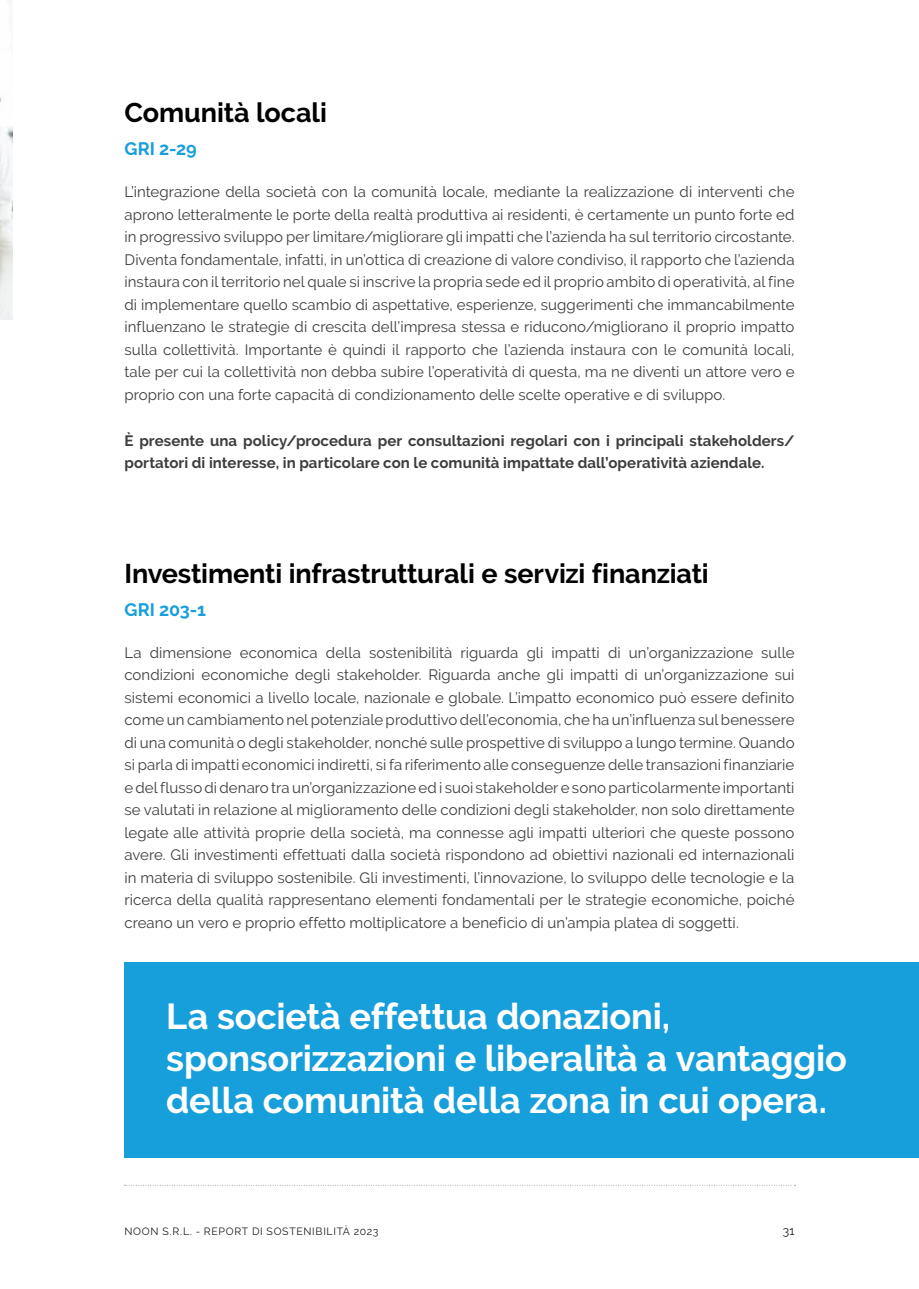
<style>
.page{position:relative;width:919px;height:1289px;background:#fff}
.page>*{position:absolute;margin:0;border:0;box-sizing:border-box;transform-origin:0 0}
.t1{font:700 36px/42px "Raleway";letter-spacing:-.005em;color:#fff}
.t2{font:700 27px "Raleway";letter-spacing:-.005em;color:#000}
.t3{font:700 18px "Raleway";color:#179fdb}
.t4{font:15px/22.5px "Raleway";letter-spacing:.005em;color:#3d3d3c;text-align:justify}
.t5{font:700 15px/22.5px "Raleway";letter-spacing:.005em;color:#3d3d3c}
.t6{font:12px "Raleway";color:#1d1d1b}
.t7{font:10.5px "Raleway";letter-spacing:.07em;color:#1d1d1b}
</style>
<div class="page">
<img style="left:0;top:0;width:13px;height:320px">
<div style="left:124px;top:961px;width:794px;height:196px;background:#179fdb"></div>
<h2 class="t2" style="left:124px;top:97px;width:204px">Comunità locali</h2>
<p class="t3" style="left:124px;top:138px;width:74px">GRI 2-29</p>
<p class="t4" style="left:124px;top:181px;width:671px">L’integrazione della società con la comunità locale, mediante la realizzazione di interventi che aprono letteralmente le porte della realtà produttiva ai residenti, è certamente un punto forte ed in progressivo sviluppo per limitare/migliorare gli impatti che l’azienda ha sul territorio circostante.<br>Diventa fondamentale, infatti, in un’ottica di creazione di valore condiviso, il rapporto che l’azienda instaura con il territorio nel quale si inscrive la propria sede ed il proprio ambito di operatività, al fine di implementare quello scambio di aspettative, esperienze, suggerimenti che immancabilmente influenzano le strategie di crescita dell’impresa stessa e riducono/migliorano il proprio impatto sulla collettività. Importante è quindi il rapporto che l’azienda instaura con le comunità locali, tale per cui la collettività non debba subire l’operatività di questa, ma ne diventi un attore vero e proprio con una forte capacità di condizionamento delle scelte operative e di sviluppo.</p>
<p class="t5" style="left:124px;top:429px;width:671px">È presente una policy/procedura per consultazioni regolari con i principali stakeholders/ portatori di interesse, in particolare con le comunità impattate dall’operatività aziendale.</p>
<h2 class="t2" style="left:124px;top:557px;width:585px">Investimenti infrastrutturali e servizi finanziati</h2>
<p class="t3" style="left:124px;top:599px;width:83px">GRI 203-1</p>
<p class="t4" style="left:124px;top:641px;width:671px">La dimensione economica della sostenibilità riguarda gli impatti di un’organizzazione sulle condizioni economiche degli stakeholder. Riguarda anche gli impatti di un’organizzazione sui sistemi economici a livello locale, nazionale e globale. L’impatto economico può essere definito come un cambiamento nel potenziale produttivo dell’economia, che ha un’influenza sul benessere di una comunità o degli stakeholder, nonché sulle prospettive di sviluppo a lungo termine. Quando si parla di impatti economici indiretti, si fa riferimento alle conseguenze delle transazioni finanziarie e del flusso di denaro tra un’organizzazione ed i suoi stakeholder e sono particolarmente importanti se valutati in relazione al miglioramento delle condizioni degli stakeholder, non solo direttamente legate alle attività proprie della società, ma connesse agli impatti ulteriori che queste possono avere. Gli investimenti effettuati dalla società rispondono ad obiettivi nazionali ed internazionali in materia di sviluppo sostenibile. Gli investimenti, l’innovazione, lo sviluppo delle tecnologie e la ricerca della qualità rappresentano elementi fondamentali per le strategie economiche, poiché creano un vero e proprio effetto moltiplicatore a beneficio di un’ampia platea di soggetti.</p>
<h1 class="t1" style="left:166px;top:995px;width:682px">La società effettua donazioni, sponsorizzazioni e liberalità a vantaggio della comunità della zona in cui opera.</h1>
<p class="t7" style="left:124px;top:1225px;width:255px">NOON S.R.L. - REPORT DI SOSTENIBILITÀ 2023</p>
<p class="t6" style="left:782px;top:1223px;width:13px">31</p>
</div>
